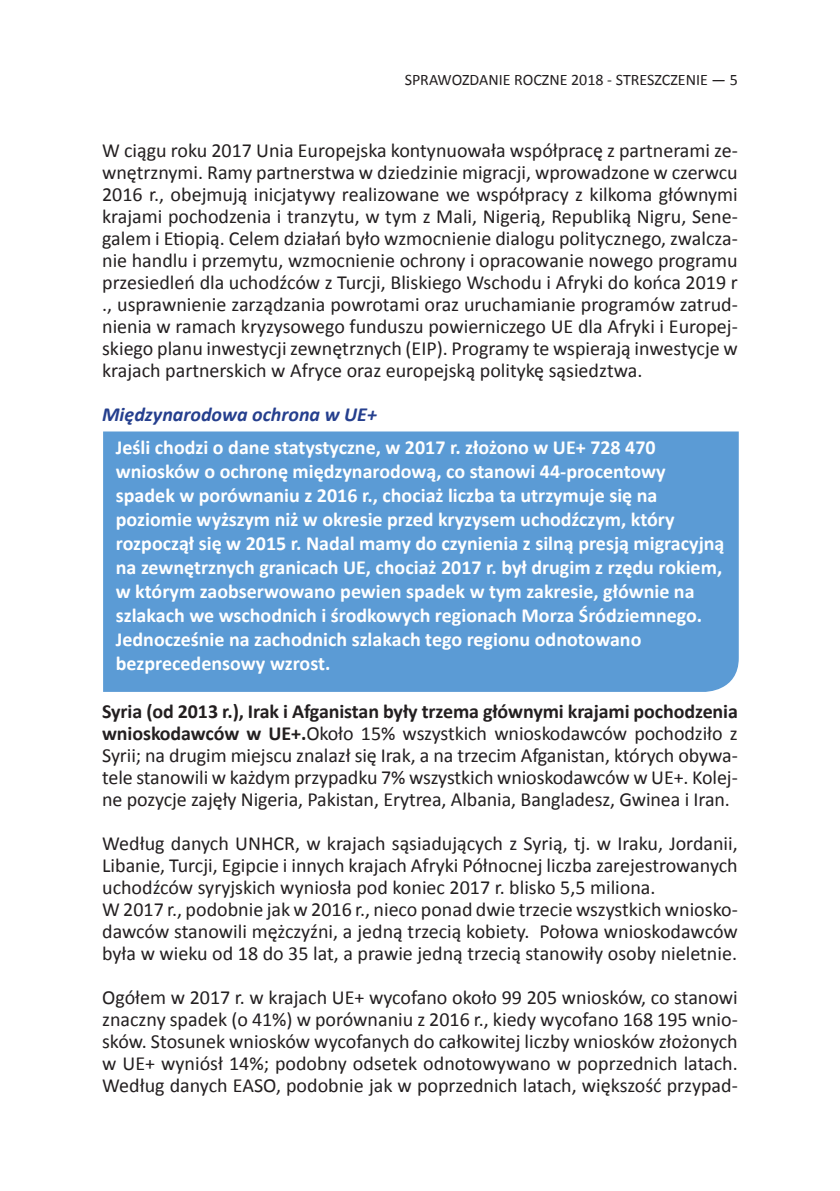
<style>
.page{position:relative;width:840px;height:1191px;background:#fff}
.page>*{position:absolute;margin:0;border:0;box-sizing:border-box;transform-origin:0 0}
.t1{font:20px/22px "Calibri";color:#231f20;text-align:justify}
.body{font:700 20px/24px "Calibri";color:#fff}
.t2{font:italic 700 20px "Calibri";color:#253f8e}
.t3{font:16px "Calibri";color:#231f20}
.s1{font-weight:700}
</style>
<div class="page">
<div style="left:103px;top:431px;width:635px;height:261px;background:#5b9bd5"></div>
<p class="t3" style="left:404px;top:70px;width:334px">SPRAWOZDANIE ROCZNE 2018 - STRESZCZENIE — 5</p>
<p class="t1" style="left:102px;top:138px;width:636px">W ciągu roku 2017 Unia Europejska kontynuowała współpracę z partnerami ze&shy;wnętrznymi. Ramy partnerstwa w dziedzinie migracji, wprowadzone w czerwcu 2016 r., obejmują inicjatywy realizowane we współpracy z kilkoma głównymi krajami pochodzenia i tranzytu, w tym z Mali, Nigerią, Republiką Nigru, Sene&shy;galem i Etiopią. Celem działań było wzmocnienie dialogu politycznego, zwalcza&shy;nie handlu i przemytu, wzmocnienie ochrony i opracowanie nowego programu przesiedleń dla uchodźców z Turcji, Bliskiego Wschodu i Afryki do końca 2019 r ., usprawnienie zarządzania powrotami oraz uruchamianie programów zatrud&shy;nienia w ramach kryzysowego funduszu powierniczego UE dla Afryki i Europej&shy;skiego planu inwestycji zewnętrznych (EIP). Programy te wspierają inwestycje w krajach partnerskich w Afryce oraz europejską politykę sąsiedztwa.</p>
<p class="t2" style="left:102px;top:402px;width:276px">Międzynarodowa ochrona w UE+</p>
<p class="body" style="left:116px;top:434px;width:609px">Jeśli chodzi o dane statystyczne, w 2017 r. złożono w UE+ 728 470 wniosków o ochronę międzynarodową, co stanowi 44-procentowy spadek w porównaniu z 2016 r., chociaż liczba ta utrzymuje się na poziomie wyższym niż w okresie przed kryzysem uchodźczym, który rozpoczął się w 2015 r. Nadal mamy do czynienia z silną presją migracyjną na zewnętrznych granicach UE, chociaż 2017 r. był drugim z rzędu rokiem, w którym zaobserwowano pewien spadek w tym zakresie, głównie na szlakach we wschodnich i środkowych regionach Morza Śródziemnego.<br>Jednocześnie na zachodnich szlakach tego regionu odnotowano bezprecedensowy wzrost.</p>
<p class="t1" style="left:102px;top:699px;width:637px"><span class="s1">Syria (od 2013 r.), Irak i Afganistan były trzema głównymi krajami pochodzenia wnioskodawców w UE+.</span>Około 15% wszystkich wnioskodawców pochodziło z Syrii; na drugim miejscu znalazł się Irak, a na trzecim Afganistan, których obywa&shy;tele stanowili w każdym przypadku 7% wszystkich wnioskodawców w UE+. Kolej&shy;ne pozycje zajęły Nigeria, Pakistan, Erytrea, Albania, Bangladesz, Gwinea i Iran.</p>
<p class="t1" style="left:102px;top:831px;width:636px">Według danych UNHCR, w krajach sąsiadujących z Syrią, tj. w Iraku, Jordanii, Libanie, Turcji, Egipcie i innych krajach Afryki Północnej liczba zarejestrowanych uchodźców syryjskich wyniosła pod koniec 2017 r. blisko 5,5 miliona.</p>
<p class="t1" style="left:102px;top:897px;width:636px">W 2017 r., podobnie jak w 2016 r., nieco ponad dwie trzecie wszystkich wniosko&shy;dawców stanowili mężczyźni, a jedną trzecią kobiety. Połowa wnioskodawców była w wieku od 18 do 35 lat, a prawie jedną trzecią stanowiły osoby nieletnie.</p>
<p class="t1" style="left:102px;top:985px;width:636px">Ogółem w 2017 r. w krajach UE+ wycofano około 99 205 wniosków, co stanowi znaczny spadek (o 41%) w porównaniu z 2016 r., kiedy wycofano 168 195 wnio&shy;sków. Stosunek wniosków wycofanych do całkowitej liczby wniosków złożonych w UE+ wyniósł 14%; podobny odsetek odnotowywano w poprzednich latach.<br>Według danych EASO, podobnie jak w poprzednich latach, większość przypad-</p>
</div>
